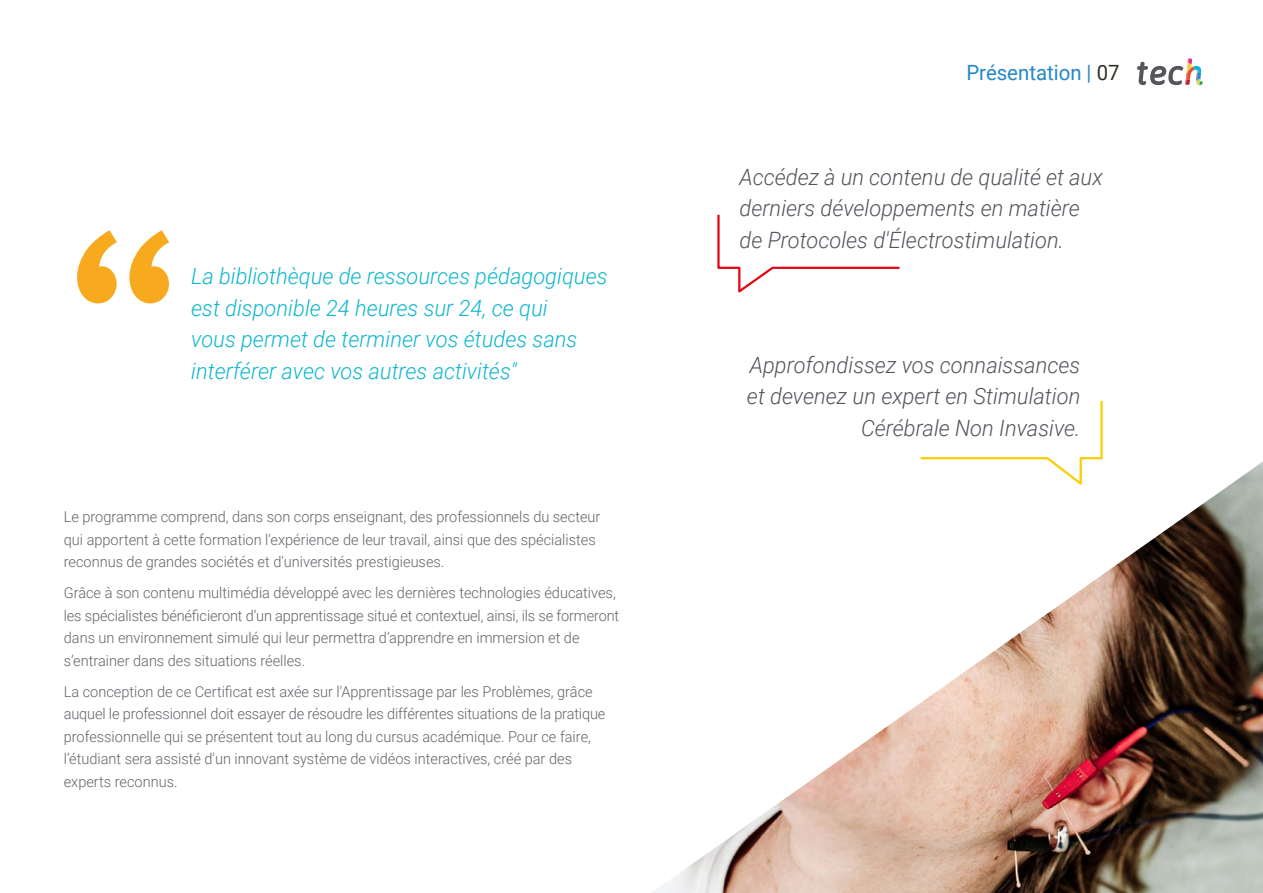
<style>
.page{position:relative;width:1263px;height:893px;background:#fff}
.page>*{position:absolute;margin:0;border:0;box-sizing:border-box;transform-origin:0 0}
.t1{font:italic 300 22.5px/31.5px "Roboto";color:#52555b;text-align:right}
.t2{font:italic 300 22.5px/31.5px "Roboto";color:#0fb6cf}
.t3{font:21px "Roboto";color:#2488c9}
.t4{font:300 15px/22.5px "Roboto";color:#61646a}
.s1{color:#312e20}
</style>
<div class="page">
<svg style="left:77px;top:230px;width:92px;height:73px"></svg>
<svg style="left:920px;top:400px;width:183px;height:61px"></svg>
<img style="left:652px;top:461px;width:611px;height:432px">
<svg style="left:717px;top:214px;width:183px;height:79px"></svg>
<svg style="left:1137px;top:58px;width:65px;height:28px"></svg>
<h1 class="t2" style="left:191px;top:260px;width:418px">La bibliothèque de ressources pédagogiques est disponible 24 heures sur 24, ce qui<br>vous permet de terminer vos études sans interférer avec vos autres activités"</h1>
<p class="t4" style="left:64px;top:505px;width:538px">Le programme comprend, dans son corps enseignant, des professionnels du secteur qui apportent à cette formation l'expérience de leur travail, ainsi que des spécialistes reconnus de grandes sociétés et d'universités prestigieuses.</p>
<p class="t4" style="left:64px;top:581px;width:557px">Grâce à son contenu multimédia développé avec les dernières technologies éducatives, les spécialistes bénéficieront d’un apprentissage situé et contextuel, ainsi, ils se formeront dans un environnement simulé qui leur permettra d’apprendre en immersion et de s’entrainer dans des situations réelles.</p>
<p class="t4" style="left:64px;top:679px;width:543px">La conception de ce Certificat est axée sur l'Apprentissage par les Problèmes, grâce auquel le professionnel doit essayer de résoudre les différentes situations de la pratique professionnelle qui se présentent tout au long du cursus académique. Pour ce faire, l’étudiant sera assisté d'un innovant système de vidéos interactives, créé par des experts reconnus.</p>
<h2 class="t3" style="left:966px;top:57px;width:155px">Présentation | <span class="s1">07</span></h2>
<h1 class="t1" style="left:739px;top:160px;width:365px;text-align:left">Accédez à un contenu de qualité et aux derniers développements en matière de Protocoles d'Électrostimulation.</h1>
<h1 class="t1" style="left:747px;top:348px;width:335px">Approfondissez vos connaissances et devenez un expert en Stimulation<br>Cérébrale Non Invasive.</h1>
</div>
